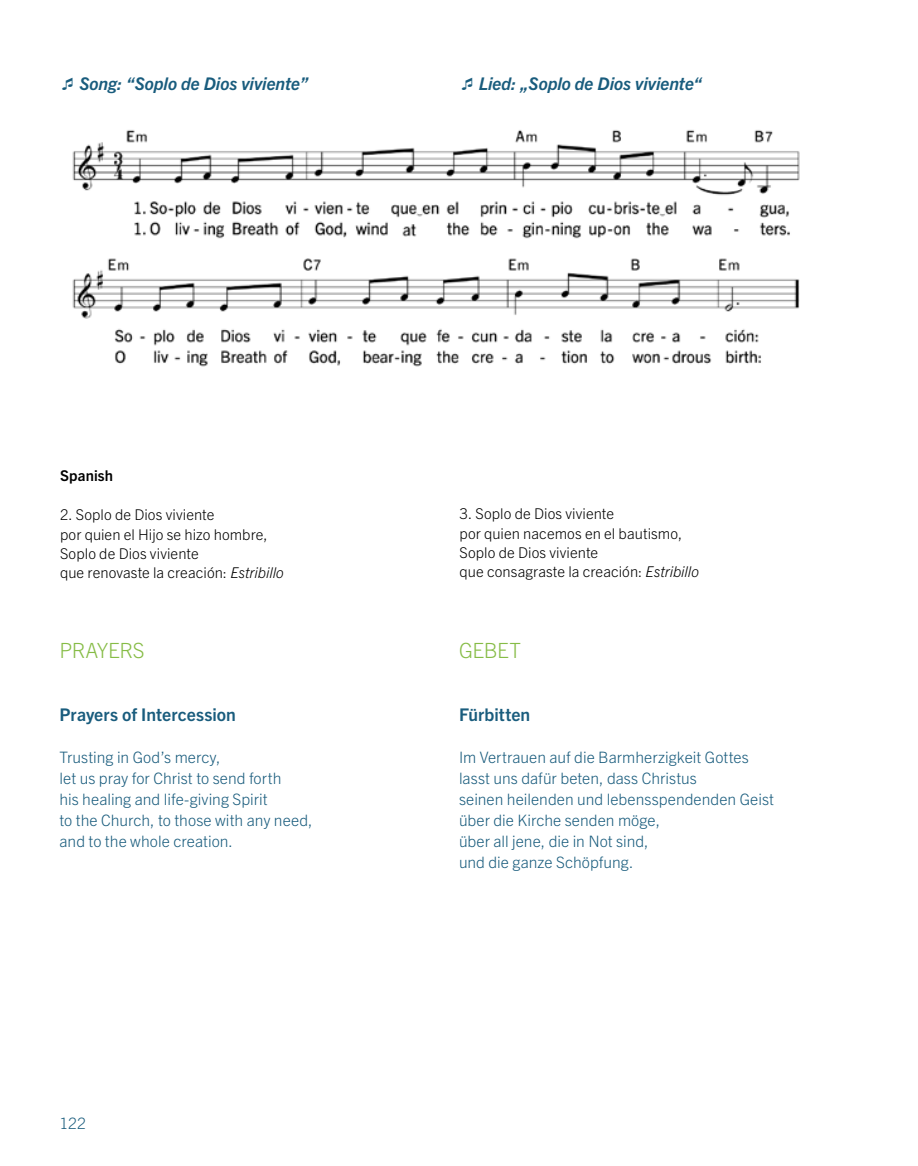
<style>
.page{position:relative;width:918px;height:1166px;background:#fff}
.page>*{position:absolute;margin:0;border:0;box-sizing:border-box;transform-origin:0 0}
.t1{font:300 21px "Trade Gothic Next LT Pro";letter-spacing:-.015em;color:#86bc46}
.t2{font:italic 700 17.5px "Trade Gothic Next LT Pro";color:#195c7d}
.t3{font:700 17.5px "Trade Gothic Next LT Pro";letter-spacing:.005em;color:#195c7d}
.t4{font:300 15.75px/21px "Trade Gothic Next LT Pro";color:#195c7d}
.t5{font:300 14.88px/19.2px "Trade Gothic Next LT Pro";letter-spacing:.005em;color:#000}
.t6{font:700 14.88px "Trade Gothic Next LT Pro";letter-spacing:.01em;color:#000}
.s1{font-style:italic}
</style>
<div class="page">
<img style="left:72px;top:130px;width:728px;height:237px">
<p class="t2" style="left:79px;top:72px;width:230px">Song: “Soplo de Dios viviente”</p>
<p class="t2" style="left:479px;top:72px;width:225px">Lied: „Soplo de Dios viviente“</p>
<p class="t6" style="left:60px;top:465px;width:54px">Spanish</p>
<p class="t5" style="left:60px;top:504px;width:225px">2. Soplo de Dios viviente<br>por quien el Hijo se hizo hombre,<br>Soplo de Dios viviente<br>que renovaste la creación: <span class="s1">Estribillo</span></p>
<p class="t5" style="left:459px;top:503px;width:241px">3. Soplo de Dios viviente<br>por quien nacemos en el bautismo,<br>Soplo de Dios viviente<br>que consagraste la creación: <span class="s1">Estribillo</span></p>
<h1 class="t1" style="left:60px;top:635px;width:86px">PRAYERS</h1>
<p class="t3" style="left:60px;top:702px;width:178px">Prayers of Intercession</p>
<p class="t4" style="left:60px;top:745px;width:254px">Trusting in God’s mercy,<br>let us pray for Christ to send forth<br>his healing and life-giving Spirit<br>to the Church, to those with any need, and to the whole creation.</p>
<p class="t4" style="left:60px;top:1111px;width:28px">122</p>
<h1 class="t1" style="left:459px;top:635px;width:63px">GEBET</h1>
<p class="t3" style="left:459px;top:702px;width:73px">Fürbitten</p>
<p class="t4" style="left:459px;top:745px;width:316px">Im Vertrauen auf die Barmherzigkeit Gottes lasst uns dafür beten, dass Christus<br>seinen heilenden und lebensspendenden Geist über die Kirche senden möge,<br>über all jene, die in Not sind,<br>und die ganze Schöpfung.</p>
</div>
